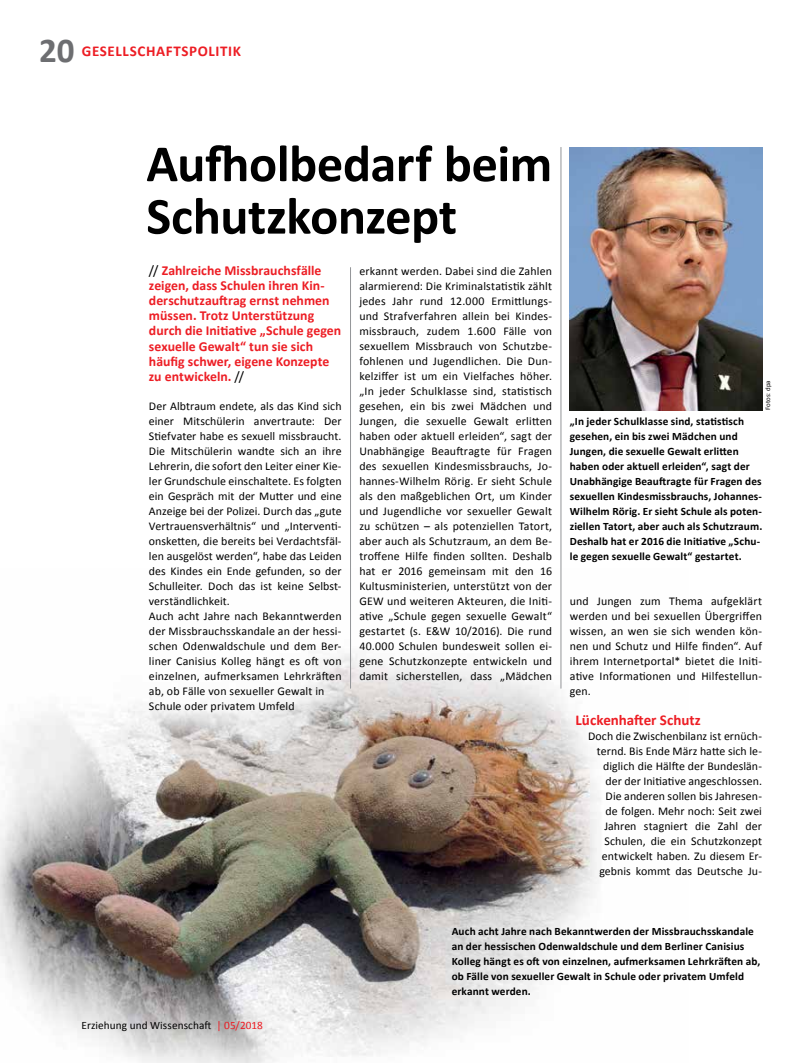
<style>
.page{position:relative;width:798px;height:1063px;background:#fff}
.page>*{position:absolute;margin:0;border:0;box-sizing:border-box;transform-origin:0 0}
.t1{font:700 52.5px/52.5px "Calibri";letter-spacing:-.01em;color:#000}
.t2{font:700 35px "Calibri";color:#6d6e71}
.t3{font:700 15px "Calibri";letter-spacing:.04em;color:#ed1d24}
.t4{font:700 15px "Calibri";color:#ed1d24}
.t5{font:700 13.75px/15px "Calibri";color:#ed1d24}
.t6{font:11.88px/15px "Calibri";letter-spacing:.005em;color:#000;text-align:justify}
.t7{font:700 11.25px/15px "Calibri";letter-spacing:.01em;color:#000}
.t8{font:11.25px "Calibri";letter-spacing:.005em;color:#000}
.t9{font:6.88px "Calibri";letter-spacing:.02em;color:#000}
.s1{font-weight:400;color:#000}
.s2{color:#ed1d24}
</style>
<div class="page">
<img style="left:0;top:569px;width:601px;height:494px">
<img style="left:569px;top:147px;width:193px;height:263px">
<hr style="left:350px;top:267px;width:1px;height:422px;background:#939598">
<hr style="left:560px;top:147px;width:1px;height:542px;background:#939598">
<h2 class="t2" style="left:39px;top:28px;width:37px">20</h2>
<p class="t3" style="left:82px;top:42px;width:161px">GESELLSCHAFTSPOLITIK</p>
<h1 class="t1" style="left:146px;top:137px;width:407px">Aufholbedarf beim<br>Schutzkonzept</h1>
<p class="t5" style="left:149px;top:263px;width:194px"><span class="s1">//</span> Zahlreiche Missbrauchsfälle zeigen, dass Schulen ihren Kin&shy;derschutzauftrag ernst nehmen müssen. Trotz Unterstützung durch die Initiative „Schule gegen sexuelle Gewalt“ tun sie sich häufig schwer, eigene Konzepte zu entwickeln. <span class="s1">//</span></p>
<p class="t6" style="left:149px;top:399px;width:194px;text-align:left">Der Albtraum endete, als das Kind sich einer Mitschülerin anvertraute: Der Stiefvater habe es sexuell missbraucht.<br>Die Mitschülerin wandte sich an ihre Lehrerin, die sofort den Leiter einer Kie&shy;ler Grundschule einschaltete. Es folgten ein Gespräch mit der Mutter und eine Anzeige bei der Polizei. Durch das „gute Vertrauensverhältnis“ und „Interventi&shy;onsketten, die bereits bei Verdachtsfäl&shy;len ausgelöst werden“, habe das Leiden des Kindes ein Ende gefunden, so der Schulleiter. Doch das ist keine Selbst&shy;verständlichkeit.<br>Auch acht Jahre nach Bekanntwerden der Missbrauchsskandale an der hessi&shy;schen Odenwaldschule und dem Ber&shy;liner Canisius Kolleg hängt es oft von einzelnen, aufmerksamen Lehrkräften ab, ob Fälle von sexueller Gewalt in Schule oder privatem Umfeld</p>
<p class="t6" style="left:359px;top:264px;width:194px">erkannt werden. Dabei sind die Zahlen alarmierend: Die Kriminalstatistik zählt jedes Jahr rund 12.000 Ermittlungs&shy;und Strafverfahren allein bei Kindes&shy;missbrauch, zudem 1.600 Fälle von sexuellem Missbrauch von Schutzbe&shy;fohlenen und Jugendlichen. Die Dun&shy;kelziffer ist um ein Vielfaches höher. „In jeder Schulklasse sind, statistisch gesehen, ein bis zwei Mädchen und Jungen, die sexuelle Gewalt erlitten haben oder aktuell erleiden“, sagt der Unabhängige Beauftragte für Fragen des sexuellen Kindesmissbrauchs, Jo&shy;hannes-Wilhelm Rörig. Er sieht Schule als den maßgeblichen Ort, um Kinder und Jugendliche vor sexueller Gewalt zu schützen – als potenziellen Tatort, aber auch als Schutzraum, an dem Be&shy;troffene Hilfe finden sollten. Deshalb hat er 2016 gemeinsam mit den 16<br>Kultusministerien, unterstützt von der GEW und weiteren Akteuren, die Initi&shy;ative „Schule gegen sexuelle Gewalt“ gestartet (s. E&amp;W 10/2016). Die rund 40.000 Schulen bundesweit sollen ei&shy;gene Schutzkonzepte entwickeln und damit sicherstellen, dass „Mädchen</p>
<p class="t9" style="left:763px;top:410px;width:32px;rotate:-90deg">Fotos: dpa</p>
<p class="t7" style="left:569px;top:414px;width:194px">„In jeder Schulklasse sind, statistisch gesehen, ein bis zwei Mädchen und Jungen, die sexuelle Gewalt erlitten haben oder aktuell erleiden“, sagt der Unabhängige Beauftragte für Fragen des sexuellen Kindesmissbrauchs, Johannes-Wilhelm Rörig. Er sieht Schule als poten&shy;ziellen Tatort, aber auch als Schutzraum.<br>Deshalb hat er 2016 die Initiative „Schu&shy;le gegen sexuelle Gewalt“ gestartet.</p>
<p class="t6" style="left:569px;top:594px;width:194px">und Jungen zum Thema aufgeklärt werden und bei sexuellen Übergriffen wissen, an wen sie sich wenden kön&shy;nen und Schutz und Hilfe finden“. Auf ihrem Internetportal* bietet die Initi&shy;ative Informationen und Hilfestellun&shy;gen.</p>
<p class="t4" style="left:575px;top:711px;width:127px">Lückenhafter Schutz</p>
<p class="t6" style="left:588px;top:729px;width:175px;text-align:right">Doch die Zwischenbilanz ist ernüch&shy;ternd. Bis Ende März hatte sich le&shy;diglich die Hälfte der Bundeslän&shy;der der Initiative angeschlossen.<br>Die anderen sollen bis Jahresen-<br>de folgen. Mehr noch: Seit zwei<br>Jahren stagniert die Zahl der<br>Schulen, die ein Schutzkonzept entwickelt haben. Zu diesem Er&shy;gebnis kommt das Deutsche Ju-</p>
<p class="t8" style="left:81px;top:1018px;width:183px">Erziehung und Wissenschaft <span class="s2">| 05/2018</span></p>
<p class="t7" style="left:451px;top:924px;width:310px">Auch acht Jahre nach Bekanntwerden der Missbrauchsskandale an der hessischen Odenwaldschule und dem Berliner Canisius Kolleg hängt es oft von einzelnen, aufmerksamen Lehrkräften ab, ob Fälle von sexueller Gewalt in Schule oder privatem Umfeld erkannt werden.</p>
</div>
